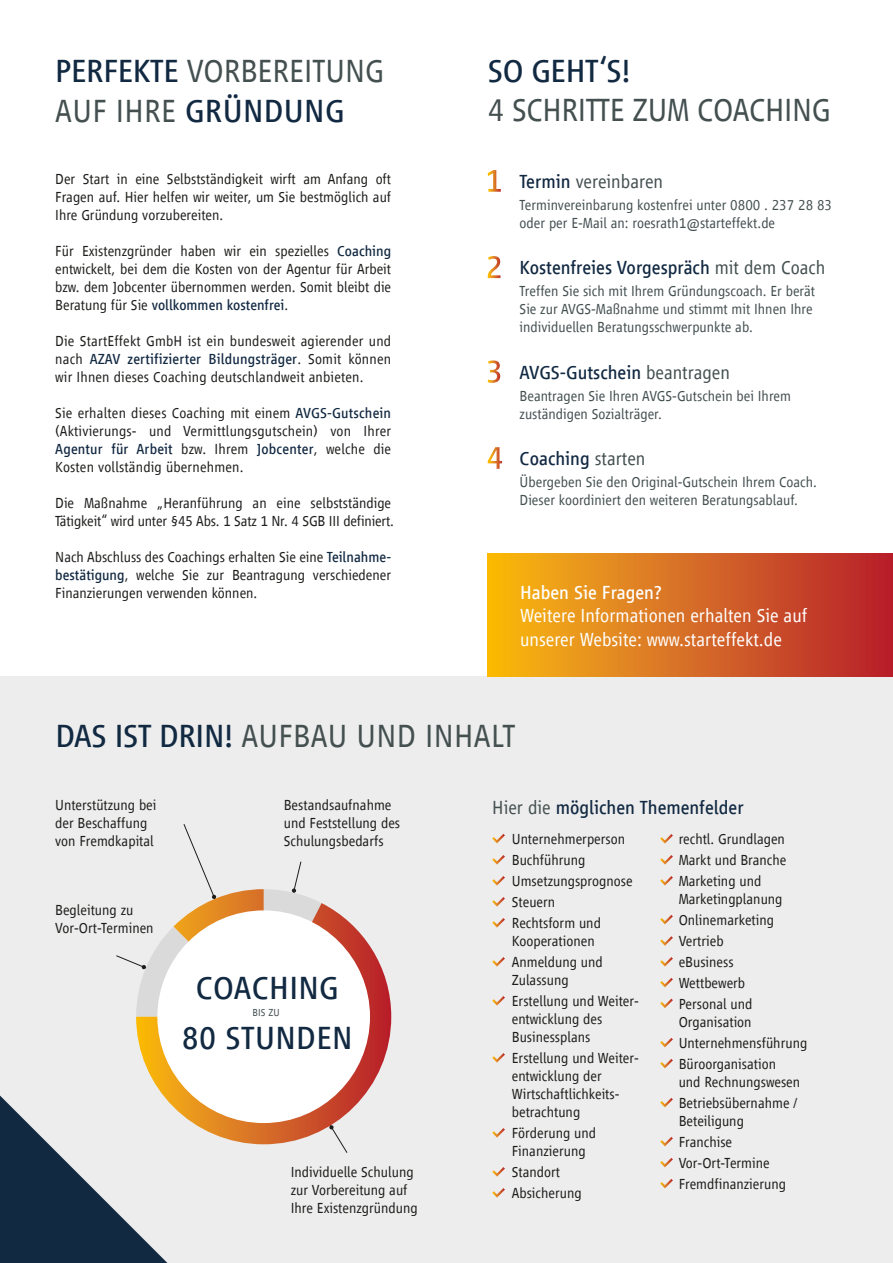
<style>
.page{position:relative;width:893px;height:1263px;background:#fff}
.page>*{position:absolute;margin:0;border:0;box-sizing:border-box;transform-origin:0 0}
.t1{font:300 33px/39.6px "Vialog LTW01";color:#444f50}
.t2{font:33px "Vialog LTW01";letter-spacing:.01em;color:#122942}
.t3{font:19.5px "Vialog LTW01";color:#122942}
.t4{font:300 19.5px/23.4px "Vialog LTW01";color:#fff}
.t5{font:300 19.5px "Vialog LTW01";color:#444f50}
.t6{font:19.5px "Vialog LTW01";color:#fff}
.t7{font:300 15px/18px "Vialog LTW01";color:#1d1d1b}
.t8{font:300 15px/18px "Vialog LTW01";color:#444f50}
.t9{font:300 10.5px "Vialog LTW01";color:#444f50}
.s1{font-weight:400;color:#122942}
.s2{font-weight:300;color:#444f50}
</style>
<div class="page">
<div style="left:0;top:677px;width:893px;height:586px;background:#ededed"></div>
<svg style="left:0;top:824px;width:348px;height:439px"></svg>
<svg style="left:136px;top:889px;width:255px;height:255px"></svg>
<div style="left:157px;top:910px;width:213px;height:213px;background:#fff;border-radius:50%"></div>
<svg style="left:492px;top:834px;width:13px;height:9px"></svg>
<svg style="left:492px;top:855px;width:13px;height:9px"></svg>
<svg style="left:492px;top:876px;width:13px;height:9px"></svg>
<svg style="left:492px;top:897px;width:13px;height:9px"></svg>
<svg style="left:492px;top:918px;width:13px;height:9px"></svg>
<svg style="left:492px;top:957px;width:13px;height:9px"></svg>
<svg style="left:492px;top:996px;width:13px;height:9px"></svg>
<svg style="left:492px;top:1053px;width:13px;height:9px"></svg>
<svg style="left:492px;top:1188px;width:13px;height:9px"></svg>
<svg style="left:492px;top:1167px;width:13px;height:9px"></svg>
<svg style="left:660px;top:834px;width:13px;height:9px"></svg>
<svg style="left:660px;top:855px;width:13px;height:9px"></svg>
<svg style="left:660px;top:876px;width:13px;height:9px"></svg>
<svg style="left:660px;top:915px;width:13px;height:9px"></svg>
<svg style="left:660px;top:936px;width:13px;height:10px"></svg>
<svg style="left:660px;top:957px;width:13px;height:9px"></svg>
<svg style="left:660px;top:978px;width:13px;height:9px"></svg>
<svg style="left:660px;top:998px;width:13px;height:10px"></svg>
<svg style="left:660px;top:1038px;width:13px;height:9px"></svg>
<svg style="left:660px;top:1059px;width:13px;height:9px"></svg>
<svg style="left:660px;top:1098px;width:13px;height:9px"></svg>
<svg style="left:660px;top:1137px;width:13px;height:9px"></svg>
<svg style="left:660px;top:1158px;width:13px;height:9px"></svg>
<svg style="left:660px;top:1179px;width:13px;height:9px"></svg>
<svg style="left:492px;top:1128px;width:13px;height:9px"></svg>
<svg style="left:487px;top:553px;width:406px;height:124px;background:#d76d21"></svg>
<svg style="left:488px;top:170px;width:13px;height:22px"></svg>
<svg style="left:488px;top:256px;width:12px;height:22px"></svg>
<svg style="left:488px;top:360px;width:12px;height:23px"></svg>
<svg style="left:488px;top:447px;width:14px;height:22px"></svg>
<h1 class="t1" style="left:55px;top:51px;width:330px"><span class="s1">PERFEKTE</span> VORBEREITUNG<br>AUF IHRE <span class="s1">GRÜNDUNG</span></h1>
<p class="t7" style="left:55px;top:170px;width:337px;text-align:justify">Der Start in eine Selbstständigkeit wirft am Anfang oft Fragen auf. Hier helfen wir weiter, um Sie bestmöglich auf Ihre Gründung vorzubereiten.</p>
<p class="t7" style="left:55px;top:242px;width:337px;text-align:justify">Für Existenzgründer haben wir ein spezielles <span class="s1">Coaching </span>entwickelt, bei dem die Kosten von der Agentur für Arbeit bzw. dem Jobcenter übernommen werden. Somit bleibt die Beratung für Sie <span class="s1">vollkommen kostenfrei</span>.</p>
<p class="t7" style="left:55px;top:332px;width:337px;text-align:justify">Die StartEffekt GmbH ist ein bundesweit agierender und nach <span class="s1">AZAV zertifizierter Bildungsträger</span>. Somit können wir Ihnen dieses Coaching deutschlandweit anbieten.</p>
<p class="t7" style="left:55px;top:404px;width:337px;text-align:justify">Sie erhalten dieses Coaching mit einem <span class="s1">AVGS-Gutschein </span>(Aktivierungs- und Vermittlungsgutschein) von Ihrer <span class="s1">Agentur für Arbeit</span> bzw. Ihrem <span class="s1">Jobcenter</span>, welche die Kosten vollständig übernehmen.</p>
<p class="t7" style="left:55px;top:494px;width:340px">Die Maßnahme „Heranführung an eine selbstständige<br>Tätigkeit“ wird unter §45 Abs. 1 Satz 1 Nr. 4 SGB III definiert.</p>
<p class="t7" style="left:55px;top:548px;width:337px;text-align:justify">Nach Abschluss des Coachings erhalten Sie eine <span class="s1">Teilnahme&shy;bestätigung</span>, welche Sie zur Beantragung verschiedener Finanzierungen verwenden können.</p>
<h1 class="t2" style="left:488px;top:53px;width:145px">SO GEHT‘S!</h1>
<h1 class="t1" style="left:488px;top:91px;width:344px">4 SCHRITTE ZUM COACHING</h1>
<h2 class="t5" style="left:520px;top:170px;width:145px"><span class="s1">Termin</span> vereinbaren</h2>
<p class="t8" style="left:520px;top:196px;width:314px">Terminvereinbarung kostenfrei unter 0800 . 237 28 83 oder per E-Mail an: roesrath1@starteffekt.de</p>
<h2 class="t3" style="left:520px;top:257px;width:307px">Kostenfreies Vorgespräch <span class="s2">mit dem Coach</span></h2>
<p class="t8" style="left:520px;top:282px;width:297px">Treffen Sie sich mit Ihrem Gründungscoach. Er berät<br>Sie zur AVGS-Maßnahme und stimmt mit Ihnen Ihre individuellen Beratungsschwerpunkte ab.</p>
<h2 class="t3" style="left:520px;top:361px;width:212px">AVGS-Gutschein <span class="s2">beantragen</span></h2>
<p class="t8" style="left:520px;top:387px;width:273px">Beantragen Sie Ihren AVGS-Gutschein bei Ihrem zuständigen Sozialträger.</p>
<h2 class="t3" style="left:520px;top:447px;width:127px">Coaching <span class="s2">starten</span></h2>
<p class="t8" style="left:520px;top:473px;width:299px">Übergeben Sie den Original-Gutschein Ihrem Coach.<br>Dieser koordiniert den weiteren Beratungsablauf.</p>
<h2 class="t6" style="left:520px;top:582px;width:143px">Haben Sie Fragen?</h2>
<h2 class="t4" style="left:520px;top:604px;width:289px">Weitere Informationen erhalten Sie auf unserer Website: www.starteffekt.de</h2>
<h1 class="t1" style="left:55px;top:717px;width:461px"><span class="s1">DAS IST DRIN!</span> AUFBAU UND INHALT</h1>
<p class="t7" style="left:55px;top:796px;width:103px">Unterstützung bei der Beschaffung von Fremdkapital</p>
<h2 class="t3" style="left:492px;top:796px;width:253px"><span class="s2">Hier die</span> möglichen Themenfelder</h2>
<p class="t7" style="left:284px;top:796px;width:118px">Bestandsaufnahme und Feststellung des<br>Schulungsbedarfs</p>
<p class="t7" style="left:512px;top:828px;width:122px;line-height:21px">Unternehmerperson<br>Buchführung<br>Umsetzungsprognose<br>Steuern<br>Rechtsform und</p>
<p class="t7" style="left:512px;top:930px;width:93px;line-height:21px">Kooperationen<br>Anmeldung und</p>
<p class="t7" style="left:512px;top:969px;width:129px;line-height:21px">Zulassung<br>Erstellung und Weiter-</p>
<p class="t7" style="left:512px;top:1009px;width:92px">entwicklung des<br>Businessplans</p>
<p class="t7" style="left:512px;top:1048px;width:129px">Erstellung und Weiter&shy;entwicklung der<br>Wirtschaftlichkeits&shy;betrachtung</p>
<p class="t7" style="left:512px;top:1123px;width:86px">Förderung und<br>Finanzierung</p>
<p class="t7" style="left:512px;top:1161px;width:71px;line-height:21px">Standort<br>Absicherung</p>
<p class="t7" style="left:679px;top:828px;width:109px;line-height:21px;text-align:justify">rechtl. Grundlagen Markt und Branche Marketing und</p>
<p class="t7" style="left:679px;top:888px;width:105px;line-height:21px">Marketingplanung<br>Onlinemarketing<br>Vertrieb<br>eBusiness<br>Wettbewerb<br>Personal und</p>
<p class="t7" style="left:679px;top:1011px;width:130px;line-height:21px">Organisation<br>Unternehmensführung<br>Büroorganisation</p>
<p class="t7" style="left:679px;top:1071px;width:123px;line-height:21px">und Rechnungswesen<br>Betriebsübernahme /</p>
<p class="t7" style="left:679px;top:1110px;width:109px;line-height:21px">Beteiligung<br>Franchise<br>Vor-Ort-Termine<br>Fremdfinanzierung</p>
<p class="t7" style="left:55px;top:901px;width:100px">Begleitung zu<br>Vor-Ort-Terminen</p>
<h1 class="t2" style="left:196px;top:970px;width:144px">COACHING</h1>
<p class="t9" style="left:252px;top:1006px;width:29px">BIS ZU</p>
<h1 class="t2" style="left:182px;top:1019px;width:172px">80 STUNDEN</h1>
<p class="t7" style="left:291px;top:1163px;width:129px">Individuelle Schulung zur Vorbereitung auf<br>Ihre Existenzgründung</p>
</div>
